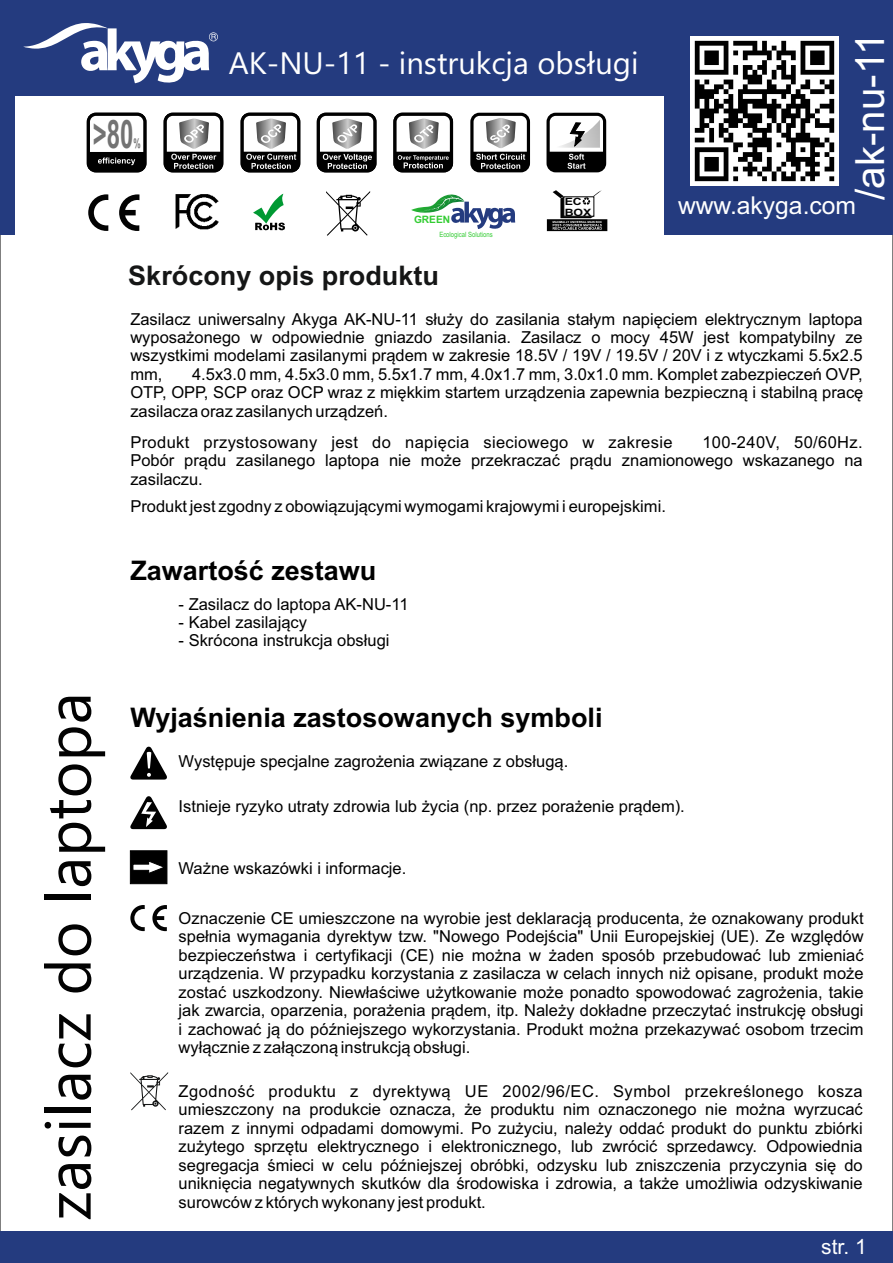
<style>
.page{position:relative;width:893px;height:1263px;background:#fff}
.page>*{position:absolute;margin:0;border:0;box-sizing:border-box;transform-origin:0 0}
.t1{font:63px "Ebrima";color:#020202}
.t2{font:40.35px "Arial";color:#fff}
.t3{font:700 39.3px "Arial";color:#737373;scale:.61 1}
.t4{font:31.05px "Ebrima";color:#fff}
.t5{font:700 27px "Arial";color:#000}
.t6{font:700 27px "Arial";color:#151616}
.t7{font:24.6px "Arial";color:#fff}
.t8{font:21px "Arial";color:#fff}
.t9{font:16.5px/18.5px "Arial";color:#000;text-align:justify}
.t10{font:16.5px "Arial";letter-spacing:.025em;color:#000}
.t11{font:700 13.35px "Arial";color:#737373;scale:.61 1}
.t12{font:700 10.2px "Arial";color:#3c3}
.t13{font:700 10.05px/11.2px "Arial";color:#020202;scale:1.23 1}
.t14{font:7.2px "Arial Narrow";color:#3c3}
</style>
<div class="page">
<div style="left:0;top:0;width:893px;height:235px;background:#243b7f"></div>
<div style="left:16px;top:96px;width:648px;height:149px;background:#fff"></div>
<div style="left:470px;top:113px;width:60px;height:59px;background:#fff;border:3px solid #000;border-radius:8px"></div>
<div style="left:393px;top:113px;width:60px;height:59px;background:#fff;border:3px solid #000;border-radius:8px"></div>
<svg style="left:395px;top:118px;width:56px;height:53px"></svg>
<svg style="left:472px;top:118px;width:56px;height:53px"></svg>
<div style="left:546px;top:113px;width:60px;height:59px;background:#fff;border:3px solid #000;border-radius:8px"></div>
<div style="left:164px;top:113px;width:59px;height:59px;background:#fff;border:3px solid #000;border-radius:8px"></div>
<div style="left:241px;top:113px;width:59px;height:59px;background:#fff;border:3px solid #000;border-radius:8px"></div>
<div style="left:317px;top:113px;width:59px;height:59px;background:#fff;border:3px solid #000;border-radius:8px"></div>
<svg style="left:165px;top:118px;width:57px;height:53px"></svg>
<svg style="left:242px;top:118px;width:57px;height:53px"></svg>
<svg style="left:318px;top:118px;width:57px;height:53px"></svg>
<div style="left:87px;top:113px;width:59px;height:59px;background:#fff;border:3px solid #000;border-radius:8px"></div>
<svg style="left:88px;top:152px;width:57px;height:19px"></svg>
<svg style="left:548px;top:120px;width:57px;height:51px"></svg>
<svg style="left:23px;top:23px;width:195px;height:60px"></svg>
<svg style="left:130px;top:747px;width:37px;height:32px"></svg>
<svg style="left:130px;top:796px;width:37px;height:33px"></svg>
<svg style="left:130px;top:850px;width:38px;height:34px"></svg>
<svg style="left:130px;top:1072px;width:38px;height:38px"></svg>
<div style="left:0;top:1231px;width:893px;height:31px;background:#243b7f"></div>
<svg style="left:152px;top:905px;width:15px;height:26px"></svg>
<svg style="left:130px;top:905px;width:15px;height:26px"></svg>
<svg style="left:253px;top:194px;width:32px;height:37px"></svg>
<svg style="left:119px;top:194px;width:20px;height:37px"></svg>
<svg style="left:88px;top:194px;width:20px;height:37px"></svg>
<svg style="left:547px;top:190px;width:60px;height:41px"></svg>
<svg style="left:411px;top:194px;width:104px;height:35px"></svg>
<img style="left:175px;top:194px;width:44px;height:36px">
<svg style="left:326px;top:191px;width:44px;height:45px"></svg>
<img style="left:690px;top:37px;width:148px;height:149px">
<h3 class="t3" style="left:93px;top:119px;width:68px">&gt;80</h3>
<p class="t11" style="left:134px;top:138px;width:13px">%</p>
<h3 class="t4" style="left:229px;top:51px;width:411px">AK-NU-11 - instrukcja obsługi</h3>
<h2 class="t2" style="left:855px;top:200px;width:169px;rotate:-90deg">/ak-nu-11</h2>
<h3 class="t7" style="left:678px;top:196px;width:180px">www.akyga.com</h3>
<p class="t13" style="left:565px;top:196px;width:23px">EC<br>BOX</p>
<p class="t12" style="left:414px;top:215px;width:38px">GREEN</p>
<p class="t14" style="left:439px;top:232px;width:55px">Ecological Solutions</p>
<h3 class="t6" style="left:128px;top:265px;width:312px">Skrócony opis produktu</h3>
<p class="t9" style="left:130px;top:311px;width:734px">Zasilacz uniwersalny Akyga AK-NU-11 służy do zasilania stałym napięciem elektrycznym laptopa wyposażonego w odpowiednie gniazdo zasilania. Zasilacz o mocy 45W jest kompatybilny ze wszystkimi modelami zasilanymi prądem w zakresie 18.5V / 19V / 19.5V / 20V i z wtyczkami 5.5x2.5 mm,</p>
<p class="t9" style="left:130px;top:366px;width:735px;text-indent:62px">4.5x3.0 mm, 4.5x3.0 mm, 5.5x1.7 mm, 4.0x1.7 mm, 3.0x1.0 mm. Komplet zabezpieczeń OVP, OTP, OPP, SCP oraz OCP wraz z miękkim startem urządzenia zapewnia bezpieczną i stabilną pracę zasilacza oraz zasilanych urządzeń.</p>
<p class="t10" style="left:130px;top:436px;width:544px">Produkt przystosowany jest do napięcia sieciowego w zakresie</p>
<p class="t9" style="left:130px;top:434px;width:734px;text-indent:572px">100-240V, 50/60Hz.<br>Pobór prądu zasilanego laptopa nie może przekraczać prądu znamionowego wskazanego na zasilaczu.</p>
<p class="t9" style="left:130px;top:499px;width:537px">Produkt jest zgodny z obowiązującymi wymogami krajowymi i europejskimi.</p>
<h1 class="t1" style="left:45px;top:1220px;width:529px;rotate:-90deg">zasilacz do laptopa</h1>
<h3 class="t5" style="left:130px;top:560px;width:248px">Zawartość zestawu</h3>
<p class="t9" style="left:179px;top:596px;width:231px">- Zasilacz do laptopa AK-NU-11</p>
<p class="t9" style="left:179px;top:614px;width:130px">- Kabel zasilający</p>
<p class="t9" style="left:179px;top:633px;width:212px">- Skrócona instrukcja obsługi</p>
<h3 class="t5" style="left:130px;top:707px;width:474px">Wyjaśnienia zastosowanych symboli</h3>
<p class="t9" style="left:179px;top:754px;width:391px">Występuje specjalne zagrożenia związane z obsługą.</p>
<p class="t9" style="left:179px;top:798px;width:508px">Istnieje ryzyko utraty zdrowia lub życia (np. przez porażenie prądem).</p>
<p class="t9" style="left:179px;top:860px;width:229px">Ważne wskazówki i informacje.</p>
<p class="t9" style="left:179px;top:910px;width:686px">Oznaczenie CE umieszczone na wyrobie jest deklaracją producenta, że oznakowany produkt spełnia wymagania dyrektyw tzw. "Nowego Podejścia" Unii Europejskiej (UE). Ze względów bezpieczeństwa i certyfikacji (CE) nie można w żaden sposób przebudować lub zmieniać urządzenia. W przypadku korzystania z zasilacza w celach innych niż opisane, produkt może zostać uszkodzony. Niewłaściwe użytkowanie może ponadto spowodować zagrożenia, takie jak zwarcia, oparzenia, porażenia prądem, itp. Należy dokładne przeczytać instrukcję obsługi i zachować ją do późniejszego wykorzystania. Produkt można przekazywać osobom trzecim wyłącznie z załączoną instrukcją obsługi.</p>
<p class="t9" style="left:179px;top:1083px;width:686px">Zgodność produktu z dyrektywą UE 2002/96/EC. Symbol przekreślonego kosza umieszczony na produkcie oznacza, że produktu nim oznaczonego nie można wyrzucać razem z innymi odpadami domowymi. Po zużyciu, należy oddać produkt do punktu zbiórki zużytego sprzętu elektrycznego i elektronicznego, lub zwrócić sprzedawcy. Odpowiednia segregacja śmieci w celu późniejszej obróbki, odzysku lub zniszczenia przyczynia się do uniknięcia negatywnych skutków dla środowiska i zdrowia, a także umożliwia odzyskiwanie surowców z których wykonany jest produkt.</p>
<p class="t8" style="left:821px;top:1239px;width:47px">str. 1</p>
</div>
